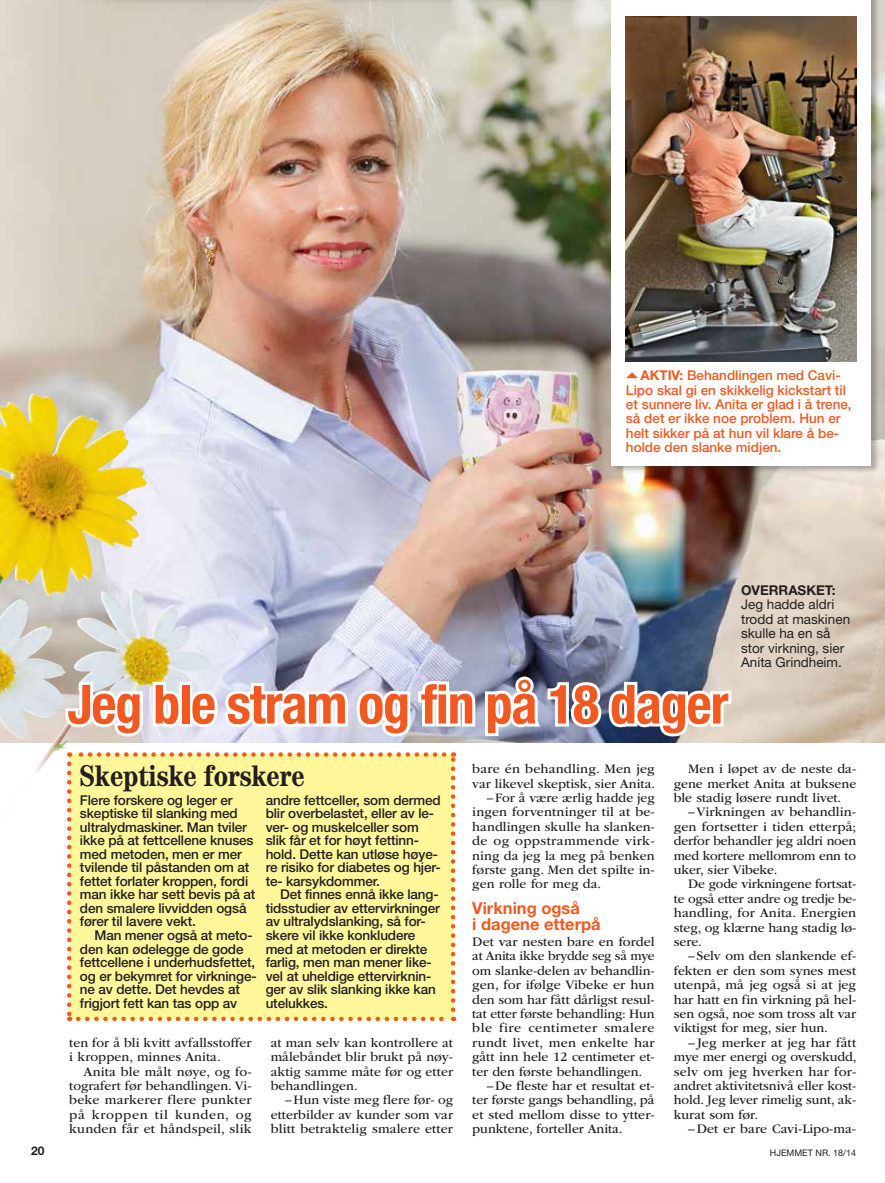
<style>
.page{position:relative;width:885px;height:1183px;background:#fff}
.page>*{position:absolute;margin:0;border:0;box-sizing:border-box;transform-origin:0 0}
.t1{font:700 condensed 54px "Helvetica Neue LT Std";letter-spacing:-.02em;color:#f15921}
.t2{font:700 condensed 30px "Century Std";color:#231f20}
.t3{font:700 16.5px/16px "Helvetica Neue LT Std";color:#f15921}
.t4{font:13.5px/14.4px "ITC Garamond Std";color:#231f20;text-align:justify}
.t5{font:500 13.5px/13.5px "Helvetica Neue LT Std";letter-spacing:-.01em;color:#231f20}
.t6{font:500 13.5px/14.4px "Helvetica Neue LT Std";color:#f15921}
.t7{font:13.5px/14.4px "Helvetica Neue LT Std";color:#231f20}
.t8{font:13.5px "ITC Garamond Std";letter-spacing:.035em;color:#231f20}
.t9{font:13.5px "ITC Garamond Std";letter-spacing:.025em;color:#231f20}
.t10{font:700 13.5px "Helvetica Neue LT Std";color:#231f20}
.t11{font:700 12px "Helvetica Neue LT Std";color:#231f20}
.t12{font:9px "Helvetica Neue LT Std";color:#231f20}
.s1{font-weight:700}
</style>
<div class="page">
<img style="left:0;top:0;width:884px;height:742px">
<div style="left:69px;top:754px;width:384px;height:264px;background:#fff79a"></div>
<svg style="left:67px;top:763px;width:4px;height:257px"></svg>
<svg style="left:78px;top:1016px;width:376px;height:4px"></svg>
<svg style="left:451px;top:752px;width:4px;height:257px"></svg>
<svg style="left:69px;top:752px;width:375px;height:4px"></svg>
<div style="left:610px;top:0;width:269px;height:473px;background:#231f20;opacity:.3"></div>
<div style="left:611px;top:0;width:259px;height:465px;background:#fff"></div>
<img style="left:626px;top:16px;width:230px;height:345px">
<img style="left:0;top:393px;width:34px;height:350px">
<svg style="left:62px;top:673px;width:672px;height:66px"></svg>
<p class="t6" style="left:626px;top:368px;width:227px">▴<span class="s1">AKTIV:</span> Behandlingen med Cavi-Lipo skal gi en skikkelig kickstart til et sunnere liv. Anita er glad i å trene, så det er ikke noe problem. Hun er helt sikker på at hun vil klare å be&shy;holde den slanke midjen.</p>
<h1 class="t1" style="left:67px;top:671px;width:662px">Jeg ble stram og fin på 18 dager</h1>
<p class="t10" style="left:741px;top:581px;width:96px">OVERRASKET:</p>
<p class="t7" style="left:741px;top:597px;width:111px">Jeg hadde aldri trodd at maskinen skulle ha en så stor virkning, sier<br>Anita Grindheim.</p>
<h2 class="t2" style="left:80px;top:757px;width:226px">Skeptiske forskere</h2>
<p class="t5" style="left:80px;top:793px;width:177px">Flere forskere og leger er skeptiske til slanking med ultralydmaskiner. Man tviler ikke på at fettcellene knuses med metoden, men er mer tvilende til påstanden om at fettet forlater kroppen, fordi man ikke har sett bevis på at den smalere livvidden også fører til lavere vekt.</p>
<p class="t5" style="left:80px;top:928px;width:178px;text-indent:14px">Man mener også at meto&shy;den kan ødelegge de gode fettcellene i underhudsfettet, og er bekymret for virkninge&shy;ne av dette. Det hevdes at frigjort fett kan tas opp av</p>
<p class="t5" style="left:266px;top:793px;width:176px">andre fettceller, som dermed blir overbelastet, eller av le&shy;ver- og muskelceller som slik får et for høyt fettinn&shy;hold. Dette kan utløse høye&shy;re risiko for diabetes og hjer&shy;te- karsykdommer.</p>
<p class="t5" style="left:266px;top:887px;width:176px;text-indent:14px">Det finnes ennå ikke lang&shy;tidsstudier av ettervirkninger av ultralydslanking, så for&shy;skere vil ikke konkludere med at metoden er direkte farlig, men man mener like&shy;vel at uheldige ettervirknin&shy;ger av slik slanking ikke kan utelukkes.</p>
<p class="t4" style="left:69px;top:1035px;width:184px">ten for å bli kvitt avfallsstoffer i kroppen, minnes Anita.</p>
<p class="t4" style="left:69px;top:1063px;width:184px;text-indent:14px">Anita ble målt nøye, og fo&shy;tografert før behandlingen. Vi&shy;beke markerer flere punkter på kroppen til kunden, og kunden får et håndspeil, slik</p>
<p class="t4" style="left:271px;top:1035px;width:184px">at man selv kan kontrollere at målebåndet blir brukt på nøy&shy;aktig samme måte før og etter behandlingen.</p>
<p class="t4" style="left:271px;top:1092px;width:184px;text-indent:14px">–Hun viste meg flere før- og etterbilder av kunder som var blitt betraktelig smalere etter</p>
<p class="t4" style="left:472px;top:761px;width:184px">bare én behandling. Men jeg</p>
<p class="t4" style="left:472px;top:776px;width:184px">var likevel skeptisk, sier Anita.</p>
<p class="t4" style="left:486px;top:790px;width:169px">–For å være ærlig hadde jeg</p>
<p class="t4" style="left:472px;top:805px;width:184px">ingen forventninger til at be-</p>
<p class="t4" style="left:472px;top:819px;width:184px">handlingen skulle ha slanken-</p>
<p class="t9" style="left:472px;top:833px;width:184px">de og oppstrammende virk-</p>
<p class="t4" style="left:472px;top:848px;width:184px">ning da jeg la meg på benken</p>
<p class="t4" style="left:472px;top:862px;width:184px">første gang. Men det spilte in-</p>
<p class="t4" style="left:472px;top:876px;width:130px">gen rolle for meg da.</p>
<p class="t3" style="left:472px;top:899px;width:130px">Virkning også<br>i dagene etterpå</p>
<p class="t4" style="left:472px;top:934px;width:184px">Det var nesten bare en fordel</p>
<p class="t4" style="left:472px;top:948px;width:184px">at Anita ikke brydde seg så mye</p>
<p class="t4" style="left:472px;top:963px;width:184px">om slanke-delen av behandlin-</p>
<p class="t4" style="left:472px;top:977px;width:184px">gen, for ifølge Vibeke er hun</p>
<p class="t4" style="left:472px;top:992px;width:184px">den som har fått dårligst resul-</p>
<p class="t4" style="left:472px;top:1006px;width:184px">tat etter første behandling: Hun</p>
<p class="t8" style="left:472px;top:1020px;width:184px">ble fire centimeter smalere</p>
<p class="t4" style="left:472px;top:1035px;width:184px">rundt livet, men enkelte har</p>
<p class="t4" style="left:472px;top:1049px;width:184px">gått inn hele 12 centimeter et-</p>
<p class="t4" style="left:472px;top:1063px;width:171px">ter den første behandlingen.</p>
<p class="t4" style="left:486px;top:1078px;width:169px">–De fleste har et resultat et-</p>
<p class="t4" style="left:472px;top:1092px;width:184px">ter første gangs behandling, på</p>
<p class="t4" style="left:472px;top:1107px;width:184px">et sted mellom disse to ytter-</p>
<p class="t4" style="left:472px;top:1121px;width:152px">punktene, forteller Anita.</p>
<p class="t4" style="left:673px;top:761px;width:184px;text-indent:14px">Men i løpet av de neste da&shy;gene merket Anita at buksene ble stadig løsere rundt livet.</p>
<p class="t4" style="left:673px;top:805px;width:184px;text-indent:14px">–Virkningen av behandlin&shy;gen fortsetter i tiden etterpå; derfor behandler jeg aldri noen med kortere mellomrom enn to uker, sier Vibeke.</p>
<p class="t4" style="left:673px;top:876px;width:184px;text-indent:14px">De gode virkningene fortsat&shy;te også etter andre og tredje be&shy;handling, for Anita. Energien steg, og klærne hang stadig lø&shy;sere.</p>
<p class="t4" style="left:673px;top:948px;width:184px;text-indent:14px">–Selv om den slankende ef&shy;fekten er den som synes mest utenpå, må jeg også si at jeg har hatt en fin virkning på hel&shy;sen også, noe som tross alt var viktigst for meg, sier hun.</p>
<p class="t4" style="left:673px;top:1035px;width:184px;text-indent:14px">– Jeg merker at jeg har fått mye mer energi og overskudd, selv om jeg hverken har for&shy;andret aktivitetsnivå eller kost&shy;hold. Jeg lever rimelig sunt, ak&shy;kurat som før.</p>
<p class="t4" style="left:688px;top:1121px;width:169px">–Det er bare Cavi-Lipo-ma-</p>
<p class="t11" style="left:31px;top:1143px;width:15px">20</p>
<p class="t12" style="left:769px;top:1147px;width:88px">HJEMMET NR. 18/14</p>
</div>
